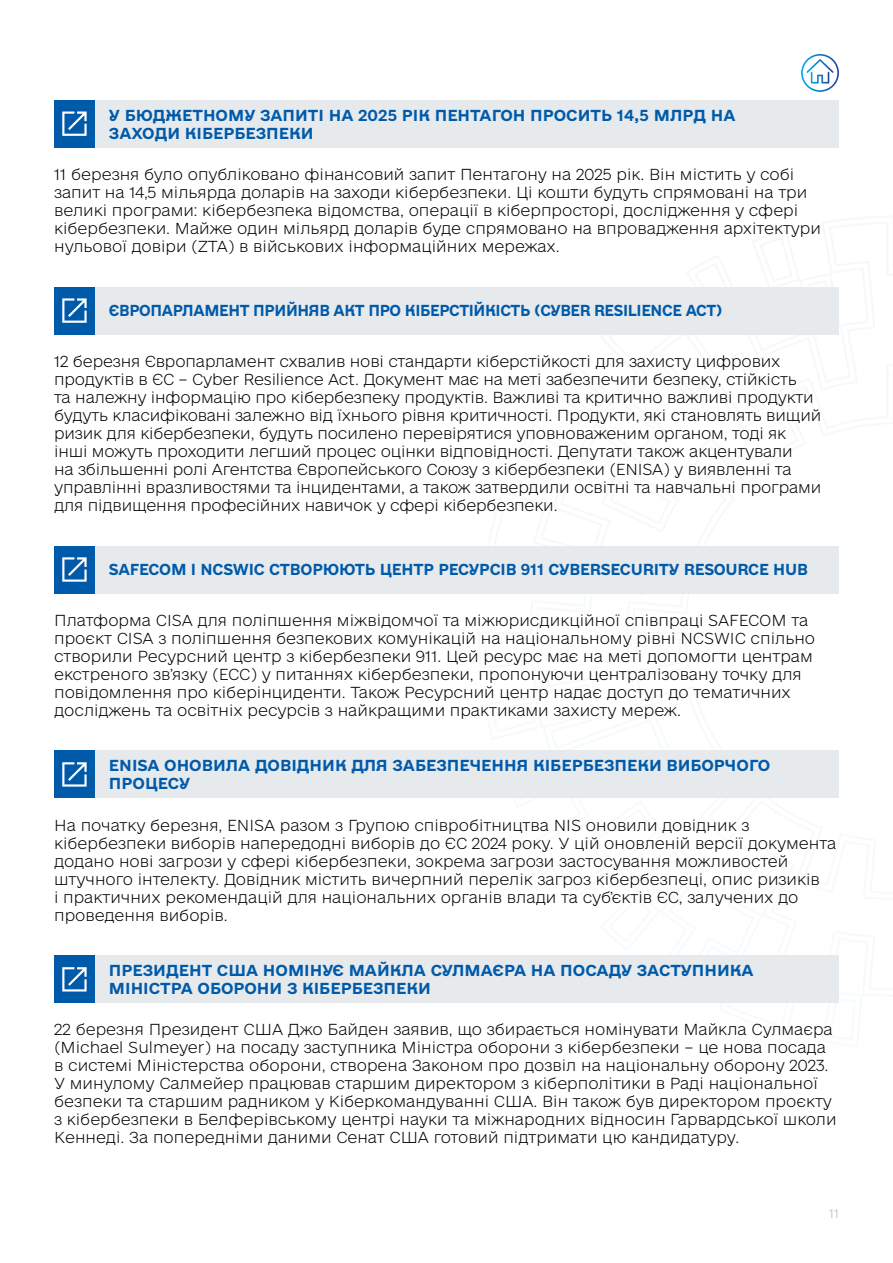
<style>
.page{position:relative;width:893px;height:1263px;background:#fff}
.page>*{position:absolute;margin:0;border:0;box-sizing:border-box;transform-origin:0 0}
.t1{font:15px/18px "e Ukraine Thin";color:#000}
.Подзаголовок{font:15px/18px "e Ukraine Head Bold";color:#005aaa}
.Подзаголовок-2{font:15px "e Ukraine Head Bold";color:#005aaa;scale:.96 1}
.Подзаголовок-3{font:15px "e Ukraine Head Bold";letter-spacing:-.025em;color:#005aaa;scale:.93 1}
.t2{font:12px "e Ukraine Thin";color:#b5b9bc}
</style>
<div class="page">
<svg style="left:801px;top:54px;width:38px;height:38px"></svg>
<div style="left:95px;top:100px;width:744px;height:48px;background:#e7eaec"></div>
<div style="left:95px;top:287px;width:744px;height:47px;background:#e7eaec"></div>
<div style="left:95px;top:546px;width:744px;height:47px;background:#e7eaec"></div>
<div style="left:95px;top:750px;width:744px;height:48px;background:#e7eaec"></div>
<div style="left:95px;top:955px;width:744px;height:48px;background:#e7eaec"></div>
<div style="left:54px;top:100px;width:41px;height:48px;background:#005aaa"></div>
<div style="left:54px;top:287px;width:41px;height:47px;background:#005aaa"></div>
<div style="left:54px;top:546px;width:41px;height:47px;background:#005aaa"></div>
<div style="left:54px;top:750px;width:41px;height:48px;background:#005aaa"></div>
<div style="left:54px;top:955px;width:41px;height:48px;background:#005aaa"></div>
<svg style="left:62px;top:111px;width:25px;height:25px"></svg>
<svg style="left:62px;top:298px;width:25px;height:25px"></svg>
<svg style="left:62px;top:557px;width:25px;height:25px"></svg>
<svg style="left:62px;top:762px;width:25px;height:25px"></svg>
<svg style="left:62px;top:967px;width:25px;height:24px"></svg>
<p class="Подзаголовок" style="left:109px;top:106px;width:628px">У БЮДЖЕТНОМУ ЗАПИТІ НА 2025 РІК ПЕНТАГОН ПРОСИТЬ 14,5 МЛРД НА<br>ЗАХОДИ КІБЕРБЕЗПЕКИ</p>
<p class="t1" style="left:54px;top:166px;width:768px">11 березня було опубліковано фінансовий запит Пентагону на 2025 рік. Він містить у собі запит на 14,5 мільярда доларів на заходи кібербезпеки. Ці кошти будуть спрямовані на три великі програми: кібербезпека відомства, операції в кіберпросторі, дослідження у сфері кібербезпеки. Майже один мільярд доларів буде спрямовано на впровадження архітектури нульової довіри (ZTA) в військових інформаційних мережах.</p>
<p class="Подзаголовок-3" style="left:109px;top:302px;width:661px">ЄВРОПАРЛАМЕНТ ПРИЙНЯВ АКТ ПРО КІБЕРСТІЙКІСТЬ (CYBER RESILIENCE ACT)</p>
<p class="t1" style="left:54px;top:353px;width:769px">12 березня Європарламент схвалив нові стандарти кіберстійкості для захисту цифрових продуктів в ЄС – Cyber Resilience Act. Документ має на меті забезпечити безпеку, стійкість<br>та належну інформацію про кібербезпеку продуктів. Важливі та критично важливі продукти будуть класифіковані залежно від їхнього рівня критичності. Продукти, які становлять вищий ризик для кібербезпеки, будуть посилено перевірятися уповноваженим органом, тоді як інші можуть проходити легший процес оцінки відповідності. Депутати також акцентували<br>на збільшенні ролі Агентства Європейського Союзу з кібербезпеки (ENISA) у виявленні та управлінні вразливостями та інцидентами, а також затвердили освітні та навчальні програми для підвищення професійних навичок у сфері кібербезпеки.</p>
<p class="Подзаголовок-2" style="left:109px;top:561px;width:730px">SAFECOM І NCSWIC СТВОРЮЮТЬ ЦЕНТР РЕСУРСІВ 911 CYBERSECURITY RESOURCE HUB</p>
<p class="t1" style="left:54px;top:611px;width:762px">Платформа CISA для поліпшення міжвідомчої та міжюрисдикційної співпраці SAFECOM та проєкт CISA з поліпшення безпекових комунікацій на національному рівні NCSWIC спільно створили Ресурсний центр з кібербезпеки 911. Цей ресурс має на меті допомогти центрам екстреного зв’язку (ECC) у питаннях кібербезпеки, пропонуючи централізовану точку для повідомлення про кіберінциденти. Також Ресурсний центр надає доступ до тематичних досліджень та освітніх ресурсів з найкращими практиками захисту мереж.</p>
<p class="Подзаголовок" style="left:109px;top:757px;width:663px">ENISA ОНОВИЛА ДОВІДНИК ДЛЯ ЗАБЕЗПЕЧЕННЯ КІБЕРБЕЗПЕКИ ВИБОРЧОГО<br>ПРОЦЕСУ</p>
<p class="t1" style="left:54px;top:816px;width:784px">На початку березня, ENISA разом з Групою співробітництва NIS оновили довідник з кібербезпеки виборів напередодні виборів до ЄС 2024 року. У цій оновленій версії документа додано нові загрози у сфері кібербезпеки, зокрема загрози застосування можливостей штучного інтелекту. Довідник містить вичерпний перелік загроз кібербезпеці, опис ризиків<br>і практичних рекомендацій для національних органів влади та суб’єктів ЄС, залучених до проведення виборів.</p>
<p class="Подзаголовок" style="left:109px;top:962px;width:646px">ПРЕЗИДЕНТ США НОМІНУЄ МАЙКЛА СУЛМАЄРА НА ПОСАДУ ЗАСТУПНИКА<br>МІНІСТРА ОБОРОНИ З КІБЕРБЕЗПЕКИ</p>
<p class="t1" style="left:54px;top:1021px;width:784px">22 березня Президент США Джо Байден заявив, що збирається номінувати Майкла Сулмаєра (Michael Sulmeyer) на посаду заступника Міністра оборони з кібербезпеки – це нова посада в системі Міністерства оборони, створена Законом про дозвіл на національну оборону 2023.<br>У минулому Салмейер працював старшим директором з кіберполітики в Раді національної безпеки та старшим радником у Кіберкомандуванні США. Він також був директором проєкту з кібербезпеки в Белферівському центрі науки та міжнародних відносин Гарвардської школи Кеннеді. За попередніми даними Сенат США готовий підтримати цю кандидатуру.</p>
<p class="t2" style="left:829px;top:1206px;width:11px">11</p>
</div>
